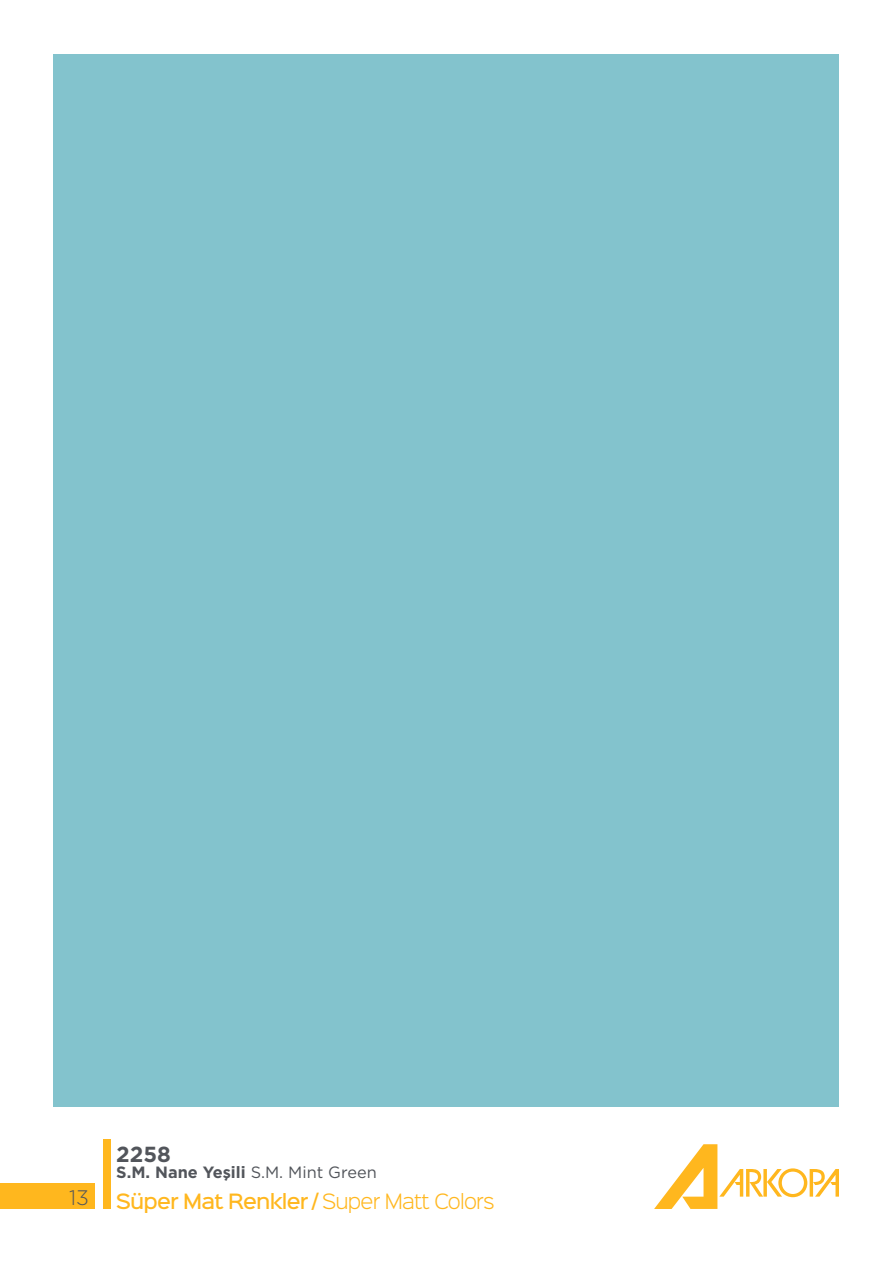
<style>
.page{position:relative;width:893px;height:1263px;background:#fff}
.page>*{position:absolute;margin:0;border:0;box-sizing:border-box;transform-origin:0 0}
.t1{font:700 21.75px "Gotham";color:#52555b}
.t2{font:300 21px "Gotham";color:#52555b}
.t3{font:500 19.05px "Sinkin Sans 500";letter-spacing:-.04em;color:#ffb71e}
.t4{font:700 16.35px "Gotham";color:#52555b}
.s1{font-weight:400}
.s2{font-family:"Sinkin Sans 300";font-weight:300}
</style>
<div class="page">
<div style="left:104px;top:1139px;width:7px;height:70px;background:#ffb71e"></div>
<div style="left:0;top:1184px;width:95px;height:25px;background:#ffb71e"></div>
<svg style="left:654px;top:1144px;width:185px;height:65px"></svg>
<p class="t1" style="left:116px;top:1139px;width:56px">2258</p>
<p class="t4" style="left:116px;top:1161px;width:262px">S.M. Nane Yeşili <span class="s1">S.M. Mint Green</span></p>
<p class="t2" style="left:69px;top:1184px;width:21px">13</p>
<p class="t3" style="left:116px;top:1185px;width:380px">Süper Mat Renkler / <span class="s2">Super Matt Colors</span></p>
</div>
